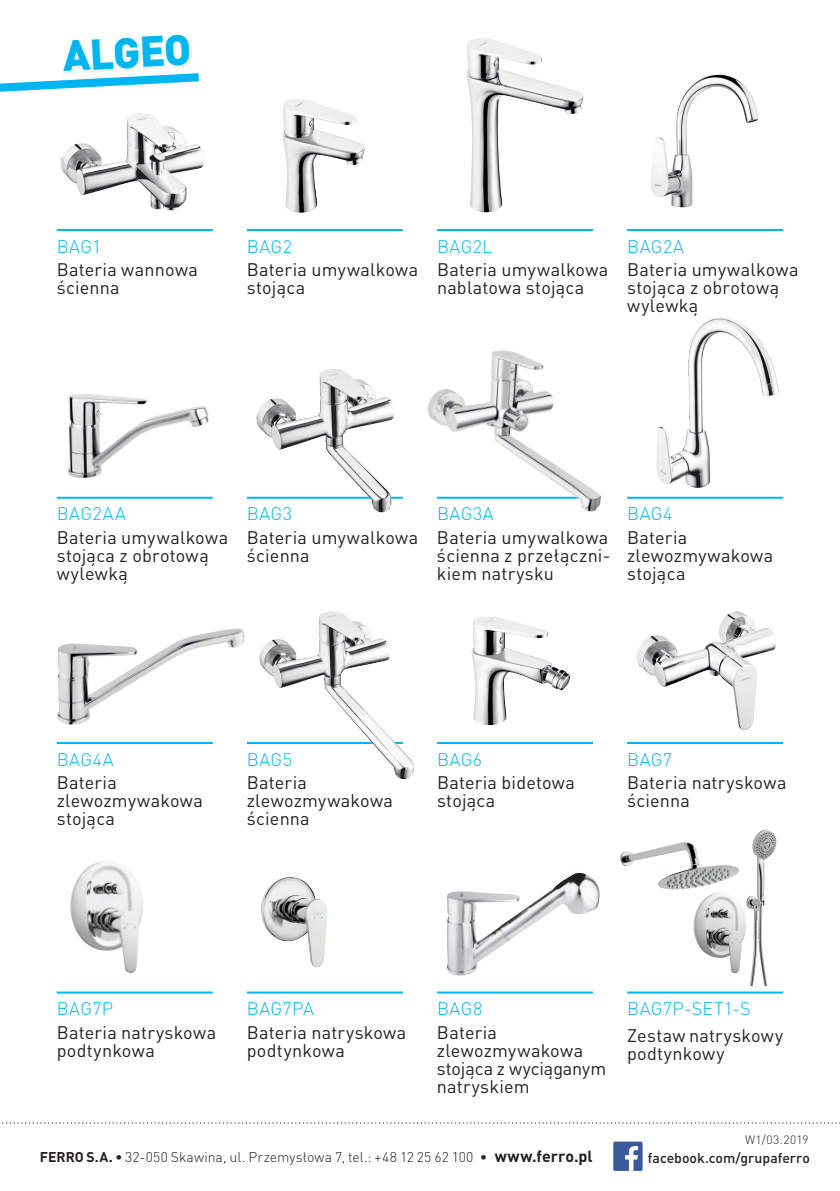
<style>
.page{position:relative;width:840px;height:1191px;background:#fff}
.page>*{position:absolute;margin:0;border:0;box-sizing:border-box;transform-origin:0 0}
.t1{font:900 42.4px "DIN Pro";color:#00b6f0}
.t2{font:18px/18px "DIN Pro";letter-spacing:.01em;color:#231f20}
.t3{font:300 18px "DIN Pro";letter-spacing:.02em;color:#00b6f0}
.t4{font:300 14px "DIN Pro";letter-spacing:.005em;color:#231f20}
.t5{font:500 14px "DIN Pro";color:#231f20}
.t6{font:300 12px "DIN Pro";letter-spacing:.03em;color:#231f20}
.s1{font-weight:700}
.s2{font-weight:700;font-size:16px}
</style>
<div class="page">
<img style="left:693px;top:829px;width:84px;height:157px">
<div style="left:613px;top:1141px;width:29px;height:29px;background:#3b5a9a;border-radius:2px"></div>
<svg style="left:625px;top:1146px;width:12px;height:24px"></svg>
<svg style="left:2px;top:1122px;width:838px;height:1px"></svg>
<svg style="left:0;top:36px;width:199px;height:56px"></svg>
<hr style="left:57px;top:229px;width:156px;height:2px;background:#00b6f0">
<hr style="left:247px;top:229px;width:156px;height:2px;background:#00b6f0">
<hr style="left:437px;top:229px;width:155px;height:2px;background:#00b6f0">
<hr style="left:626px;top:229px;width:156px;height:2px;background:#00b6f0">
<hr style="left:57px;top:497px;width:156px;height:2px;background:#00b6f0">
<hr style="left:57px;top:742px;width:156px;height:2px;background:#00b6f0">
<hr style="left:437px;top:742px;width:155px;height:2px;background:#00b6f0">
<hr style="left:626px;top:742px;width:156px;height:2px;background:#00b6f0">
<hr style="left:57px;top:991px;width:156px;height:2px;background:#00b6f0">
<hr style="left:247px;top:991px;width:156px;height:2px;background:#00b6f0">
<hr style="left:437px;top:991px;width:155px;height:2px;background:#00b6f0">
<hr style="left:626px;top:991px;width:156px;height:2px;background:#00b6f0">
<hr style="left:247px;top:742px;width:156px;height:2px;background:#00b6f0">
<hr style="left:247px;top:497px;width:156px;height:2px;background:#00b6f0">
<hr style="left:626px;top:497px;width:156px;height:2px;background:#00b6f0">
<img style="left:60px;top:113px;width:144px;height:98px">
<img style="left:282px;top:99px;width:82px;height:114px">
<img style="left:466px;top:38px;width:117px;height:174px">
<img style="left:650px;top:74px;width:108px;height:133px">
<img style="left:68px;top:394px;width:141px;height:84px">
<img style="left:252px;top:369px;width:145px;height:144px">
<img style="left:656px;top:317px;width:123px;height:171px">
<img style="left:428px;top:350px;width:173px;height:162px">
<img style="left:471px;top:617px;width:99px;height:108px">
<img style="left:259px;top:611px;width:155px;height:168px">
<img style="left:57px;top:628px;width:188px;height:97px">
<img style="left:636px;top:611px;width:140px;height:119px">
<img style="left:70px;top:861px;width:73px;height:112px">
<img style="left:447px;top:872px;width:153px;height:104px">
<img style="left:261px;top:877px;width:66px;height:91px">
<img style="left:620px;top:831px;width:123px;height:67px">
<h1 class="t1" style="left:61px;top:27px;width:130px;rotate:-3deg">ALGEO</h1>
<p class="t3" style="left:57px;top:234px;width:46px">BAG1</p>
<p class="t3" style="left:247px;top:234px;width:47px">BAG2</p>
<p class="t3" style="left:437px;top:234px;width:57px">BAG2L</p>
<p class="t3" style="left:626px;top:234px;width:58px">BAG2A</p>
<p class="t2" style="left:57px;top:260px;width:143px">Bateria wannowa ścienna</p>
<p class="t2" style="left:247px;top:260px;width:173px">Bateria umywalkowa stojąca</p>
<p class="t2" style="left:437px;top:260px;width:173px">Bateria umywalkowa nablatowa stojąca</p>
<p class="t2" style="left:626px;top:260px;width:173px">Bateria umywalkowa stojąca z obrotową wylewką</p>
<p class="t3" style="left:57px;top:502px;width:71px">BAG2AA</p>
<p class="t2" style="left:57px;top:528px;width:173px">Bateria umywalkowa stojąca z obrotową wylewką</p>
<p class="t3" style="left:247px;top:502px;width:47px">BAG3</p>
<p class="t3" style="left:437px;top:502px;width:58px">BAG3A</p>
<p class="t3" style="left:626px;top:502px;width:47px">BAG4</p>
<p class="t2" style="left:247px;top:528px;width:173px">Bateria umywalkowa ścienna</p>
<p class="t2" style="left:626px;top:528px;width:148px">Bateria zlewozmywakowa stojąca</p>
<p class="t2" style="left:436px;top:528px;width:175px;text-align:justify">Bateria umywalkowa ścienna z przełączni&shy;kiem natrysku</p>
<p class="t3" style="left:57px;top:747px;width:59px">BAG4A</p>
<p class="t3" style="left:437px;top:747px;width:47px">BAG6</p>
<p class="t3" style="left:626px;top:747px;width:46px">BAG7</p>
<p class="t3" style="left:247px;top:747px;width:47px">BAG5</p>
<p class="t2" style="left:247px;top:773px;width:148px">Bateria zlewozmywakowa ścienna</p>
<p class="t2" style="left:57px;top:773px;width:148px">Bateria zlewozmywakowa stojąca</p>
<p class="t2" style="left:437px;top:773px;width:139px">Bateria bidetowa stojąca</p>
<p class="t2" style="left:626px;top:773px;width:161px">Bateria natryskowa ścienna</p>
<p class="t3" style="left:57px;top:996px;width:58px">BAG7P</p>
<p class="t3" style="left:247px;top:996px;width:69px">BAG7PA</p>
<p class="t3" style="left:437px;top:996px;width:47px">BAG8</p>
<p class="t3" style="left:626px;top:996px;width:125px">BAG7P-SET1-S</p>
<p class="t2" style="left:57px;top:1022px;width:161px">Bateria natryskowa podtynkowa</p>
<p class="t2" style="left:247px;top:1022px;width:161px">Bateria natryskowa podtynkowa</p>
<p class="t2" style="left:436px;top:1022px;width:171px">Bateria zlewozmywakowa stojąca z wyciąganym natryskiem</p>
<p class="t2" style="left:626px;top:1025px;width:157px">Zestaw natryskowy podtynkowy</p>
<p class="t4" style="left:40px;top:1147px;width:554px"><span class="s1">FERRO S.A. •</span> 32-050 Skawina, ul. Przemysłowa 7, tel.: +48 12 25 62 100 • <span class="s2">www.ferro.pl</span></p>
<p class="t6" style="left:744px;top:1131px;width:65px">W1/03.2019</p>
<p class="t5" style="left:647px;top:1148px;width:163px">facebook.com/grupaferro</p>
</div>
